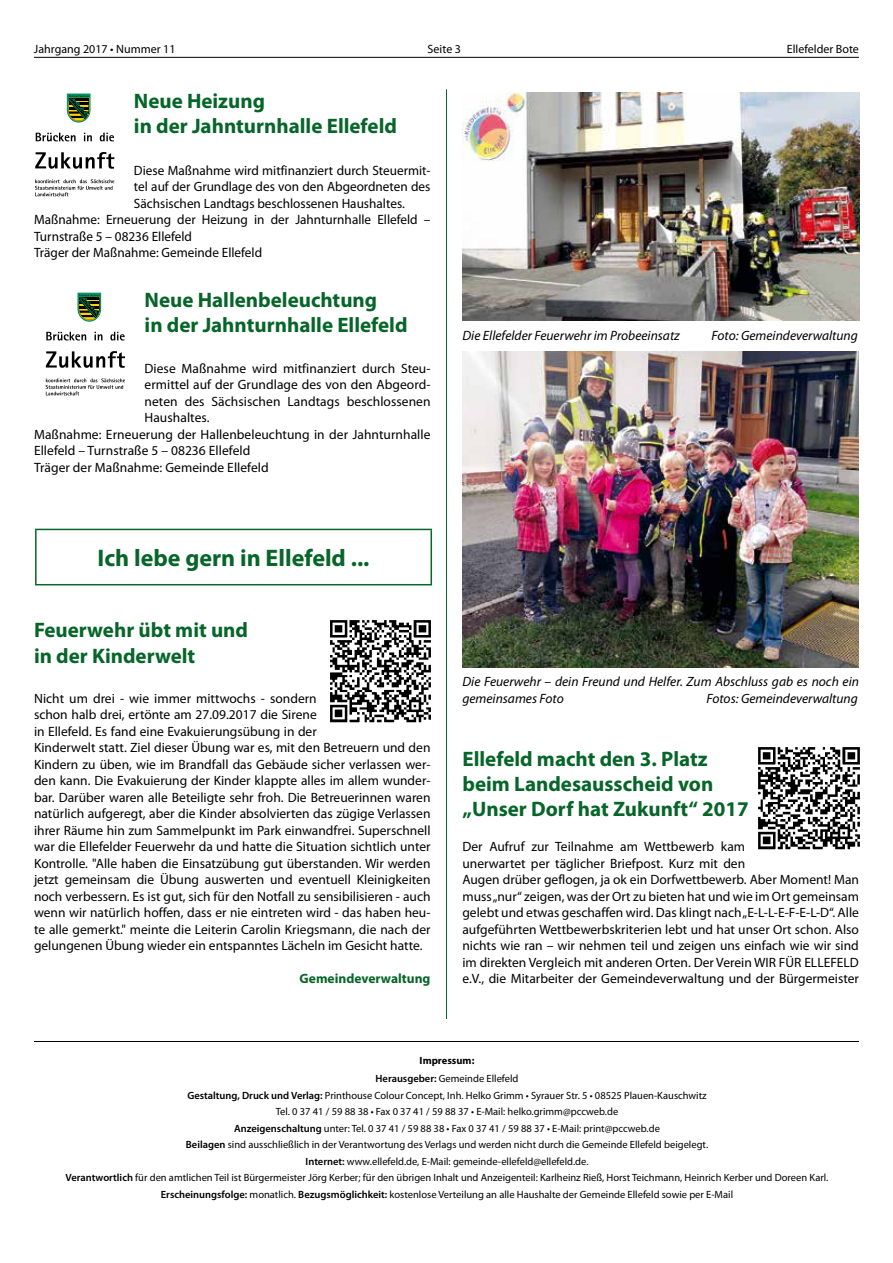
<style>
.page{position:relative;width:893px;height:1263px;background:#fff}
.page>*{position:absolute;margin:0;border:0;box-sizing:border-box;transform-origin:0 0}
.t1{font:700 24px "Myriad Pro";color:#066528}
.t2{font:700 21px/25.2px "Myriad Pro";color:#066528}
.t3{font:13.5px/16.5px "Myriad Pro";color:#000}
.t4{font:italic 13.5px/16.5px "Myriad Pro";color:#000}
.t5{font:700 13.5px "Myriad Pro";color:#066528}
.t6{font:12px "Myriad Pro";color:#000}
.t7{font:10.5px/16.5px "Myriad Pro";color:#000;text-align:center}
.s1{font-weight:700}
.s2{font-weight:600}
</style>
<div class="page">
<hr style="left:34px;top:57px;width:825px;height:1px;background:#000">
<hr style="left:446px;top:89px;width:1px;height:1119px;background:#066528">
<div style="left:441px;top:1019px;width:14px;height:242px;background:#fff"></div>
<hr style="left:34px;top:1041px;width:825px;height:1px;background:#000">
<hr style="left:35px;top:529px;width:397px;height:1px;background:#066528">
<hr style="left:35px;top:530px;width:2px;height:54px;background:#066528">
<hr style="left:431px;top:530px;width:1px;height:54px;background:#066528">
<hr style="left:35px;top:584px;width:397px;height:1px;background:#066528">
<img style="left:330px;top:620px;width:101px;height:103px">
<img style="left:462px;top:92px;width:397px;height:228px">
<img style="left:462px;top:352px;width:397px;height:316px">
<img style="left:758px;top:747px;width:102px;height:103px">
<svg style="left:46px;top:332px;width:79px;height:8px"></svg>
<svg style="left:46px;top:351px;width:79px;height:17px"></svg>
<svg style="left:46px;top:378px;width:79px;height:17px"></svg>
<svg style="left:78px;top:293px;width:23px;height:28px"></svg>
<svg style="left:36px;top:133px;width:78px;height:8px"></svg>
<svg style="left:35px;top:152px;width:79px;height:17px"></svg>
<svg style="left:35px;top:179px;width:79px;height:17px"></svg>
<svg style="left:67px;top:94px;width:23px;height:28px"></svg>
<p class="t6" style="left:34px;top:42px;width:143px">Jahrgang 2017 • Nummer 11</p>
<p class="t6" style="left:428px;top:42px;width:35px">Seite 3</p>
<p class="t6" style="left:787px;top:42px;width:74px">Ellefelder Bote</p>
<h2 class="t2" style="left:134px;top:87px;width:265px">Neue Heizung<br>in der Jahnturnhalle Ellefeld</h2>
<p class="t3" style="left:134px;top:162px;width:298px">Diese Maßnahme wird mitfinanziert durch Steuermit-</p>
<p class="t3" style="left:134px;top:178px;width:298px">tel auf der Grundlage des von den Abgeordneten des</p>
<p class="t3" style="left:134px;top:195px;width:272px">Sächsischen Landtags beschlossenen Haushaltes.</p>
<p class="t3" style="left:34px;top:211px;width:398px">Maßnahme: Erneuerung der Heizung in der Jahnturnhalle Ellefeld –</p>
<p class="t3" style="left:34px;top:228px;width:159px">Turnstraße 5 – 08236 Ellefeld</p>
<p class="t3" style="left:34px;top:244px;width:230px">Träger der Maßnahme: Gemeinde Ellefeld</p>
<h2 class="t2" style="left:145px;top:287px;width:265px">Neue Hallenbeleuchtung<br>in der Jahnturnhalle Ellefeld</h2>
<p class="t3" style="left:145px;top:360px;width:287px">Diese Maßnahme wird mitfinanziert durch Steu-</p>
<p class="t3" style="left:145px;top:376px;width:287px">ermittel auf der Grundlage des von den Abgeord-</p>
<p class="t3" style="left:145px;top:393px;width:287px">neten des Sächsischen Landtags beschlossenen</p>
<p class="t3" style="left:145px;top:409px;width:66px">Haushaltes.</p>
<p class="t3" style="left:34px;top:426px;width:398px">Maßnahme: Erneuerung der Hallenbeleuchtung in der Jahnturnhalle</p>
<p class="t3" style="left:34px;top:442px;width:218px">Ellefeld – Turnstraße 5 – 08236 Ellefeld</p>
<p class="t3" style="left:34px;top:459px;width:236px">Träger der Maßnahme: Gemeinde Ellefeld</p>
<h1 class="t1" style="left:98px;top:542px;width:273px">Ich lebe gern in Ellefeld ...</h1>
<h2 class="t2" style="left:34px;top:617px;width:216px">Feuerwehr übt mit und in der Kinderwelt</h2>
<p class="t3" style="left:34px;top:690px;width:398px">Nicht um drei - wie immer mittwochs - sondern<br>schon halb drei, ertönte am 27.09.2017 die Sirene<br>in Ellefeld. Es fand eine Evakuierungsübung in der<br>Kinderwelt statt. Ziel dieser Übung war es, mit den Betreuern und den Kindern zu üben, wie im Brandfall das Gebäude sicher verlassen wer&shy;den kann. Die Evakuierung der Kinder klappte alles im allem wunder&shy;bar. Darüber waren alle Beteiligte sehr froh. Die Betreuerinnen waren natürlich aufgeregt, aber die Kinder absolvierten das zügige Verlassen ihrer Räume hin zum Sammelpunkt im Park einwandfrei. Superschnell war die Ellefelder Feuerwehr da und hatte die Situation sichtlich unter Kontrolle. "Alle haben die Einsatzübung gut überstanden. Wir werden jetzt gemeinsam die Übung auswerten und eventuell Kleinigkeiten noch verbessern. Es ist gut, sich für den Notfall zu sensibilisieren - auch wenn wir natürlich hoffen, dass er nie eintreten wird - das haben heu&shy;te alle gemerkt." meinte die Leiterin Carolin Kriegsmann, die nach der gelungenen Übung wieder ein entspanntes Lächeln im Gesicht hatte.</p>
<p class="t5" style="left:300px;top:970px;width:132px">Gemeindeverwaltung</p>
<p class="t4" style="left:462px;top:327px;width:219px">Die Ellefelder Feuerwehr im Probeeinsatz</p>
<p class="t4" style="left:712px;top:327px;width:148px">Foto: Gemeindeverwaltung</p>
<p class="t4" style="left:462px;top:673px;width:398px">Die Feuerwehr – dein Freund und Helfer. Zum Abschluss gab es noch ein gemeinsames Foto</p>
<p class="t4" style="left:706px;top:690px;width:153px">Fotos: Gemeindeverwaltung</p>
<h2 class="t2" style="left:462px;top:745px;width:288px">Ellefeld macht den 3. Platz beim Landesausscheid von „Unser Dorf hat Zukunft“ 2017</h2>
<p class="t3" style="left:462px;top:838px;width:398px">Der Aufruf zur Teilnahme am Wettbewerb kam<br>unerwartet per täglicher Briefpost. Kurz mit den<br>Augen drüber geflogen, ja ok ein Dorfwettbewerb. Aber Moment! Man muss „nur“ zeigen, was der Ort zu bieten hat und wie im Ort gemeinsam gelebt und etwas geschaffen wird. Das klingt nach „E-L-L-E-F-E-L-D“. Alle aufgeführten Wettbewerbskriterien lebt und hat unser Ort schon. Also nichts wie ran – wir nehmen teil und zeigen uns einfach wie wir sind im direkten Vergleich mit anderen Orten. Der Verein WIR FÜR ELLEFELD e.V., die Mitarbeiter der Gemeindeverwaltung und der Bürgermeister</p>
<p class="t7" style="left:376px;top:1051px;width:144px;line-height:18.5px"><span class="s1">Impressum:<br></span><span class="s2">Herausgeber:</span> Gemeinde Ellefeld</p>
<p class="t7" style="left:66px;top:1087px;width:764px"><span class="s2">Gestaltung, Druck und Verlag:</span> Printhouse Colour Concept, Inh. Helko Grimm • Syrauer Str. 5 • 08525 Plauen-Kauschwitz<br>Tel. 0 37 41 / 59 88 38 • Fax 0 37 41 / 59 88 37 • E-Mail: helko.grimm@pccweb.de<br><span class="s2">Anzeigenschaltung</span> unter: Tel. 0 37 41 / 59 88 38 • Fax 0 37 41 / 59 88 37 • E-Mail: print@pccweb.de<br><span class="s2">Beilagen</span> sind ausschließlich in der Verantwortung des Verlags und werden nicht durch die Gemeinde Ellefeld beigelegt.<br><span class="s2">Internet:</span> www.ellefeld.de, E-Mail: gemeinde-ellefeld@ellefeld.de.<br><span class="s2">Verantwortlich</span> für den amtlichen Teil ist Bürgermeister Jörg Kerber; für den übrigen Inhalt und Anzeigenteil: Karlheinz Rieß, Horst Teichmann, Heinrich Kerber und Doreen Karl.<br><span class="s2">Erscheinungsfolge:</span> monatlich. <span class="s2">Bezugsmöglichkeit:</span> kostenlose Verteilung an alle Haushalte der Gemeinde Ellefeld sowie per E-Mail</p>
</div>
